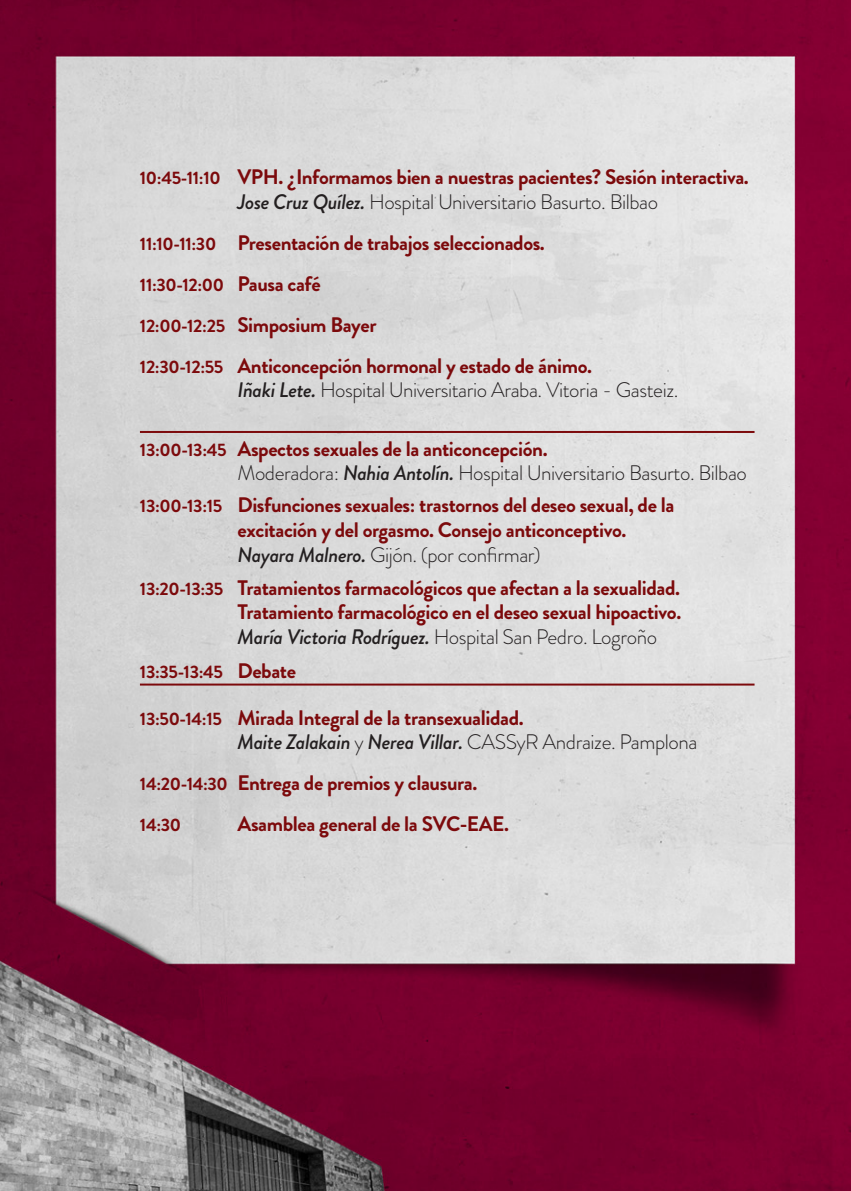
<style>
.page{position:relative;width:851px;height:1191px;background:#fff}
.page>*{position:absolute;margin:0;border:0;box-sizing:border-box;transform-origin:0 0}
.t1{font:700 21px/24.8px "Brandon Grotesque";letter-spacing:-.02em;color:#7c0a0c}
.t2{font:300 21px/24.2px "Brandon Grotesque";letter-spacing:-.02em;color:#231f20}
.t3{font:700 18px "Brandon Grotesque";letter-spacing:-.02em;color:#7c0a0c}
.s1{font-size:18px}
.s2{font-weight:500;font-style:italic;color:#231f20}
.s3{font-weight:300;color:#231f20}
.s4{font-size:21px}
.s5{font-weight:700;font-size:18px;color:#7c0a0c}
.s6{font-weight:700;color:#7c0a0c}
.s7{font-weight:500;font-style:italic}
</style>
<div class="page">
<img style="left:0;top:0;width:850px;height:1191px">
<hr style="left:140px;top:431px;width:614px;height:2px;background:#7c0a0c">
<hr style="left:140px;top:683px;width:614px;height:2px;background:#7c0a0c">
<p class="t1" style="left:140px;top:165px;width:610px;line-height:24.2px;text-align:center"><span class="s1">10:45-11:10</span> VPH. ¿Informamos bien a nuestras pacientes? Sesión interactiva.<br><span class="s2">Jose Cruz Quílez.</span> <span class="s3">Hospital Universitario Basurto. Bilbao</span></p>
<p class="t1" style="left:140px;top:230px;width:406px"><span class="s1">11:10-11:30</span> Presentación de trabajos seleccionados.</p>
<p class="t3" style="left:140px;top:272px;width:182px">11:30-12:00 <span class="s4">Pausa café</span></p>
<p class="t1" style="left:140px;top:313px;width:238px"><span class="s1">12:00-12:25</span> Simposium Bayer</p>
<p class="t2" style="left:237px;top:354px;width:442px;text-indent:-98px"><span class="s5">12:30-12:55</span> <span class="s6">Anticoncepción hormonal y estado de ánimo.<br></span><span class="s7">Iñaki Lete.</span> Hospital Universitario Araba. Vitoria - Gasteiz.</p>
<p class="t2" style="left:237px;top:436px;width:511px;text-indent:-98px"><span class="s5">13:00-13:45</span> <span class="s6">Aspectos sexuales de la anticoncepción.<br></span>Moderadora: <span class="s7">Nahia Antolín.</span> Hospital Universitario Basurto. Bilbao</p>
<p class="t1" style="left:237px;top:493px;width:438px;text-indent:-98px"><span class="s1">13:00-13:15</span> Disfunciones sexuales: trastornos del deseo sexual, de la excitación y del orgasmo. Consejo anticonceptivo.<br><span class="s2">Nayara Malnero.</span> <span class="s3">Gijón. (por confirmar)</span></p>
<p class="t1" style="left:237px;top:575px;width:445px;text-align:justify;text-indent:-98px"><span class="s1">13:20-13:35</span> Tratamientos farmacológicos que afectan a la sexualidad.<br>Tratamiento farmacológico en el deseo sexual hipoactivo.<br><span class="s2">María Victoria Rodríguez.</span> <span class="s3">Hospital San Pedro. Logroño</span></p>
<p class="t3" style="left:140px;top:659px;width:158px">13:35-13:45 <span class="s4">Debate</span></p>
<p class="t1" style="left:237px;top:705px;width:461px;line-height:24.2px;text-indent:-97px"><span class="s1">13:50-14:15</span> Mirada Integral de la transexualidad.<br><span class="s2">Maite Zalakain</span> <span class="s3">y</span> <span class="s2">Nerea Villar.</span> <span class="s3">CASSyR Andraize. Pamplona</span></p>
<p class="t1" style="left:140px;top:770px;width:339px"><span class="s1">14:20-14:30</span> Entrega de premios y clausura.</p>
<p class="t3" style="left:140px;top:812px;width:43px">14:30</p>
<p class="t1" style="left:237px;top:812px;width:273px">Asamblea general de la SVC-EAE.</p>
</div>
